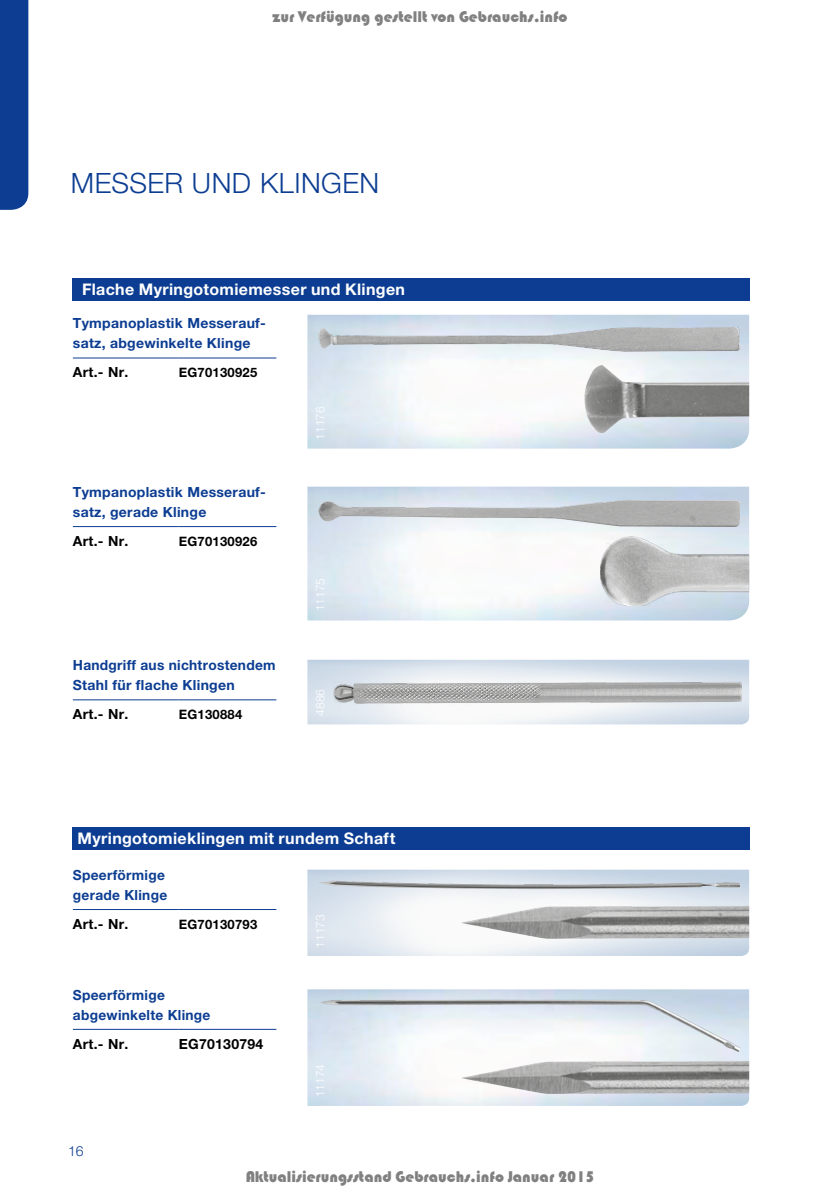
<style>
.page{position:relative;width:840px;height:1191px;background:#fff}
.page>*{position:absolute;margin:0;border:0;box-sizing:border-box;transform-origin:0 0}
.t1{font:300 28px "Helvetica Neue LT Pro";letter-spacing:.015em;color:#0c3d92}
.t2{font:16px "Bauhaus 93";color:rgb(0 0 0/.5)}
.t3{font:700 16px "Helvetica Neue LT Pro";letter-spacing:.025em;color:#fff}
.t4{font:700 14px/20px "Helvetica Neue LT Pro";letter-spacing:.02em;color:#0c3d92}
.t5{font:700 14px "Helvetica Neue LT Pro";letter-spacing:.02em;color:#000}
.t6{font:300 14px "Helvetica Neue LT Pro";color:#0c3d92}
.t7{font:700 13px "Helvetica Neue LT Pro";letter-spacing:.02em;color:#000}
.t8{font:300 12px "Helvetica Neue LT Pro";color:#fff}
</style>
<div class="page">
<div style="left:0;top:0;width:28px;height:210px;background:#0c3d92"></div>
<img style="left:307px;top:315px;width:441px;height:133px">
<img style="left:307px;top:486px;width:441px;height:134px">
<img style="left:307px;top:660px;width:441px;height:64px">
<img style="left:307px;top:989px;width:441px;height:117px">
<img style="left:583px;top:365px;width:165px;height:68px">
<img style="left:318px;top:500px;width:422px;height:27px">
<img style="left:600px;top:536px;width:148px;height:70px">
<img style="left:318px;top:880px;width:422px;height:9px">
<img style="left:460px;top:905px;width:288px;height:33px">
<img style="left:318px;top:999px;width:422px;height:53px">
<img style="left:460px;top:1061px;width:288px;height:33px">
<img style="left:318px;top:327px;width:422px;height:24px">
<div style="left:72px;top:278px;width:677px;height:22px;background:#0c3d92"></div>
<div style="left:72px;top:827px;width:677px;height:22px;background:#0c3d92"></div>
<hr style="left:73px;top:358px;width:106px;height:1px;background:#0c3d92">
<hr style="left:179px;top:358px;width:97px;height:1px;background:#0c3d92">
<hr style="left:73px;top:526px;width:106px;height:1px;background:#0c3d92">
<hr style="left:179px;top:526px;width:97px;height:1px;background:#0c3d92">
<hr style="left:73px;top:699px;width:106px;height:1px;background:#0c3d92">
<hr style="left:179px;top:699px;width:97px;height:1px;background:#0c3d92">
<hr style="left:73px;top:909px;width:106px;height:1px;background:#0c3d92">
<hr style="left:179px;top:909px;width:97px;height:1px;background:#0c3d92">
<hr style="left:73px;top:1029px;width:106px;height:1px;background:#0c3d92">
<hr style="left:179px;top:1029px;width:97px;height:1px;background:#0c3d92">
<img style="left:333px;top:681px;width:407px;height:24px">
<p class="t2" style="left:272px;top:7px;width:296px">zur Verfügung gestellt von Gebrauchs.info</p>
<h1 class="t1" style="left:71px;top:165px;width:309px">MESSER UND KLINGEN</h1>
<p class="t3" style="left:82px;top:279px;width:324px">Flache Myringotomiemesser und Klingen</p>
<p class="t4" style="left:73px;top:313px;width:194px">Tympanoplastik Messerauf&shy;satz, abgewinkelte Klinge</p>
<p class="t5" style="left:73px;top:364px;width:57px">Art.- Nr.</p>
<p class="t7" style="left:179px;top:364px;width:80px">EG70130925</p>
<p class="t4" style="left:73px;top:481px;width:194px">Tympanoplastik Messerauf&shy;satz, gerade Klinge</p>
<p class="t5" style="left:73px;top:532px;width:57px">Art.- Nr.</p>
<p class="t7" style="left:179px;top:533px;width:80px">EG70130926</p>
<p class="t4" style="left:73px;top:655px;width:204px">Handgriff aus nichtrostendem<br>Stahl für flache Klingen</p>
<p class="t5" style="left:73px;top:705px;width:57px">Art.- Nr.</p>
<p class="t7" style="left:179px;top:706px;width:65px">EG130884</p>
<p class="t8" style="left:313px;top:439px;width:35px;rotate:-90deg">11176</p>
<p class="t8" style="left:313px;top:611px;width:35px;rotate:-90deg">11175</p>
<p class="t8" style="left:313px;top:716px;width:28px;rotate:-90deg">4886</p>
<p class="t3" style="left:78px;top:828px;width:319px">Myringotomieklingen mit rundem Schaft</p>
<p class="t4" style="left:73px;top:864px;width:96px">Speerförmige gerade Klinge</p>
<p class="t5" style="left:73px;top:915px;width:57px">Art.- Nr.</p>
<p class="t7" style="left:179px;top:915px;width:80px">EG70130793</p>
<p class="t4" style="left:73px;top:984px;width:139px">Speerförmige abgewinkelte Klinge</p>
<p class="t5" style="left:73px;top:1035px;width:57px">Art.- Nr.</p>
<p class="t5" style="left:179px;top:1035px;width:86px">EG70130794</p>
<p class="t6" style="left:68px;top:1142px;width:17px">16</p>
<p class="t8" style="left:313px;top:947px;width:35px;rotate:-90deg">11173</p>
<p class="t8" style="left:313px;top:1097px;width:35px;rotate:-90deg">11174</p>
<p class="t2" style="left:245px;top:1167px;width:350px">Aktualisierungsstand Gebrauchs.info Januar 2015</p>
</div>
